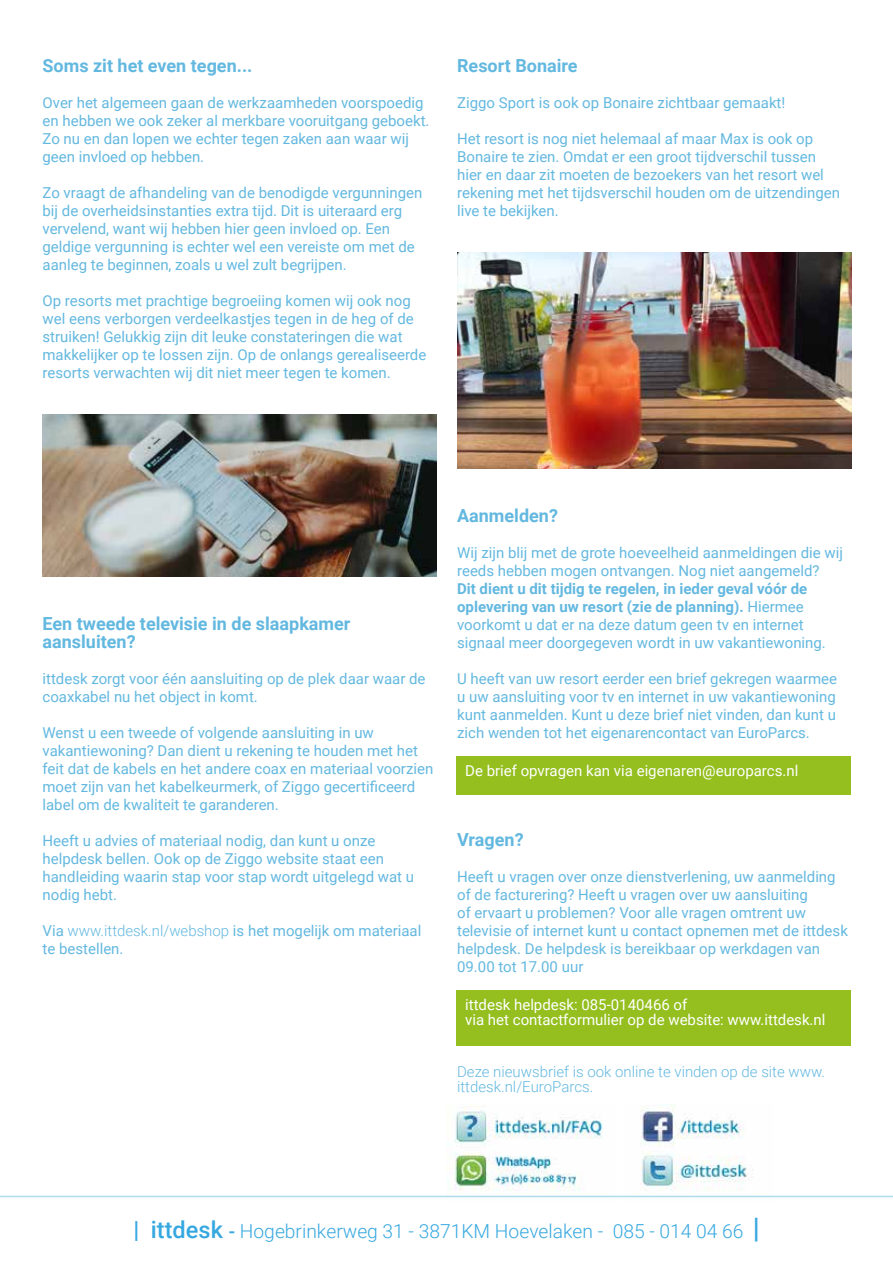
<style>
.page{position:relative;width:893px;height:1263px;background:#fff}
.page>*{position:absolute;margin:0;border:0;box-sizing:border-box;transform-origin:0 0}
.t1{font:300 19.2px "Roboto";color:#36a8e0}
.t2{font:700 18px/18px "Roboto";color:#63b8e0}
.t3{font:15px/18px "Roboto";color:#63b8e0}
.t4{font:15px/15px "Roboto";color:#fff}
.t5{font:300 15px/15px "Roboto";color:#63b8e0}
.s1{font-weight:300}
.s2{font-weight:700}
.s3{font-weight:500;font-size:23.55px}
.s4{font-weight:500}
.s5{font-weight:500;font-size:28.2px}
</style>
<div class="page">
<img style="left:446px;top:1104px;width:168px;height:94px">
<img style="left:625px;top:1104px;width:148px;height:94px">
<img style="left:457px;top:252px;width:394px;height:216px">
<img style="left:43px;top:414px;width:393px;height:162px">
<hr style="left:0;top:1196px;width:893px;height:1px;background:#63b8e0">
<div style="left:457px;top:756px;width:394px;height:38px;background:#94bf1f"></div>
<div style="left:457px;top:990px;width:394px;height:55px;background:#94bf1f"></div>
<p class="t2" style="left:43px;top:56px;width:211px">Soms zit het even tegen...</p>
<p class="t3" style="left:43px;top:93px;width:389px">Over het algemeen gaan de werkzaamheden voorspoedig en hebben we ook zeker al merkbare vooruitgang geboekt.<br>Zo nu en dan lopen we echter tegen zaken aan waar wij geen invloed op hebben.</p>
<p class="t3" style="left:43px;top:183px;width:381px">Zo vraagt de afhandeling van de benodigde vergunningen bij de overheidsinstanties extra tijd. Dit is uiteraard erg vervelend, want wij hebben hier geen invloed op. Een geldige vergunning is echter wel een vereiste om met de aanleg te beginnen, zoals u wel zult begrijpen.</p>
<p class="t3" style="left:43px;top:291px;width:385px">Op resorts met prachtige begroeiing komen wij ook nog wel eens verborgen verdeelkastjes tegen in de heg of de struiken! Gelukkig zijn dit leuke constateringen die wat makkelijker op te lossen zijn. Op de onlangs gerealiseerde resorts verwachten wij dit niet meer tegen te komen.</p>
<p class="t2" style="left:457px;top:56px;width:122px">Resort Bonaire</p>
<p class="t3" style="left:457px;top:93px;width:330px">Ziggo Sport is ook op Bonaire zichtbaar gemaakt!</p>
<p class="t3" style="left:457px;top:129px;width:384px">Het resort is nog niet helemaal af maar Max is ook op Bonaire te zien. Omdat er een groot tijdverschil tussen hier en daar zit moeten de bezoekers van het resort wel rekening met het tijdsverschil houden om de uitzendingen live te bekijken.</p>
<p class="t2" style="left:43px;top:614px;width:309px">Een tweede televisie in de slaapkamer aansluiten?</p>
<p class="t3" style="left:43px;top:669px;width:385px">ittdesk zorgt voor één aansluiting op de plek daar waar de coaxkabel nu het object in komt.</p>
<p class="t3" style="left:43px;top:723px;width:392px">Wenst u een tweede of volgende aansluiting in uw vakantiewoning? Dan dient u rekening te houden met het feit dat de kabels en het andere coax en materiaal voorzien moet zijn van het kabelkeurmerk, of Ziggo gecertificeerd label om de kwaliteit te garanderen.</p>
<p class="t3" style="left:43px;top:831px;width:373px">Heeft u advies of materiaal nodig, dan kunt u onze helpdesk bellen. Ook op de Ziggo website staat een handleiding waarin stap voor stap wordt uitgelegd wat u nodig hebt.</p>
<p class="t3" style="left:43px;top:921px;width:380px">Via <span class="s1">www.ittdesk.nl/webshop</span> is het mogelijk om materiaal te bestellen.</p>
<p class="t2" style="left:457px;top:506px;width:102px">Aanmelden?</p>
<p class="t3" style="left:457px;top:543px;width:387px">Wij zijn blij met de grote hoeveelheid aanmeldingen die wij reeds hebben mogen ontvangen. Nog niet aangemeld?</p>
<p class="t3" style="left:457px;top:579px;width:370px"><span class="s2">Dit dient u dit tijdig te regelen, in ieder geval vóór de oplevering van uw resort (zie de planning).</span> Hiermee voorkomt u dat er na deze datum geen tv en internet signaal meer doorgegeven wordt in uw vakantiewoning.</p>
<p class="t3" style="left:457px;top:669px;width:382px;text-align:justify">U heeft van uw resort eerder een brief gekregen waarmee u uw aansluiting voor tv en internet in uw vakantiewoning kunt aanmelden. Kunt u deze brief niet vinden, dan kunt u zich wenden tot het eigenarencontact van EuroParcs.</p>
<p class="t4" style="left:465px;top:762px;width:335px">De brief opvragen kan via eigenaren@europarcs.nl</p>
<p class="t2" style="left:457px;top:830px;width:68px">Vragen?</p>
<p class="t3" style="left:457px;top:867px;width:392px">Heeft u vragen over onze dienstverlening, uw aanmelding of de facturering? Heeft u vragen over uw aansluiting<br>of ervaart u problemen? Voor alle vragen omtrent uw televisie of internet kunt u contact opnemen met de ittdesk helpdesk. De helpdesk is bereikbaar op werkdagen van 09.00 tot 17.00 uur</p>
<p class="t4" style="left:465px;top:996px;width:362px">ittdesk helpdesk: 085-0140466 of<br>via het contactformulier op de website: www.ittdesk.nl</p>
<p class="t5" style="left:457px;top:1064px;width:369px">Deze nieuwsbrief is ook online te vinden op de site www. ittdesk.nl/EuroParcs.</p>
<p class="t1" style="left:133px;top:1218px;width:628px"><span class="s3">| ittdesk</span> <span class="s4">-</span> Hogebrinkerweg 31 - 3871KM Hoevelaken - 085 - 014 04 66 <span class="s5">|</span></p>
</div>
